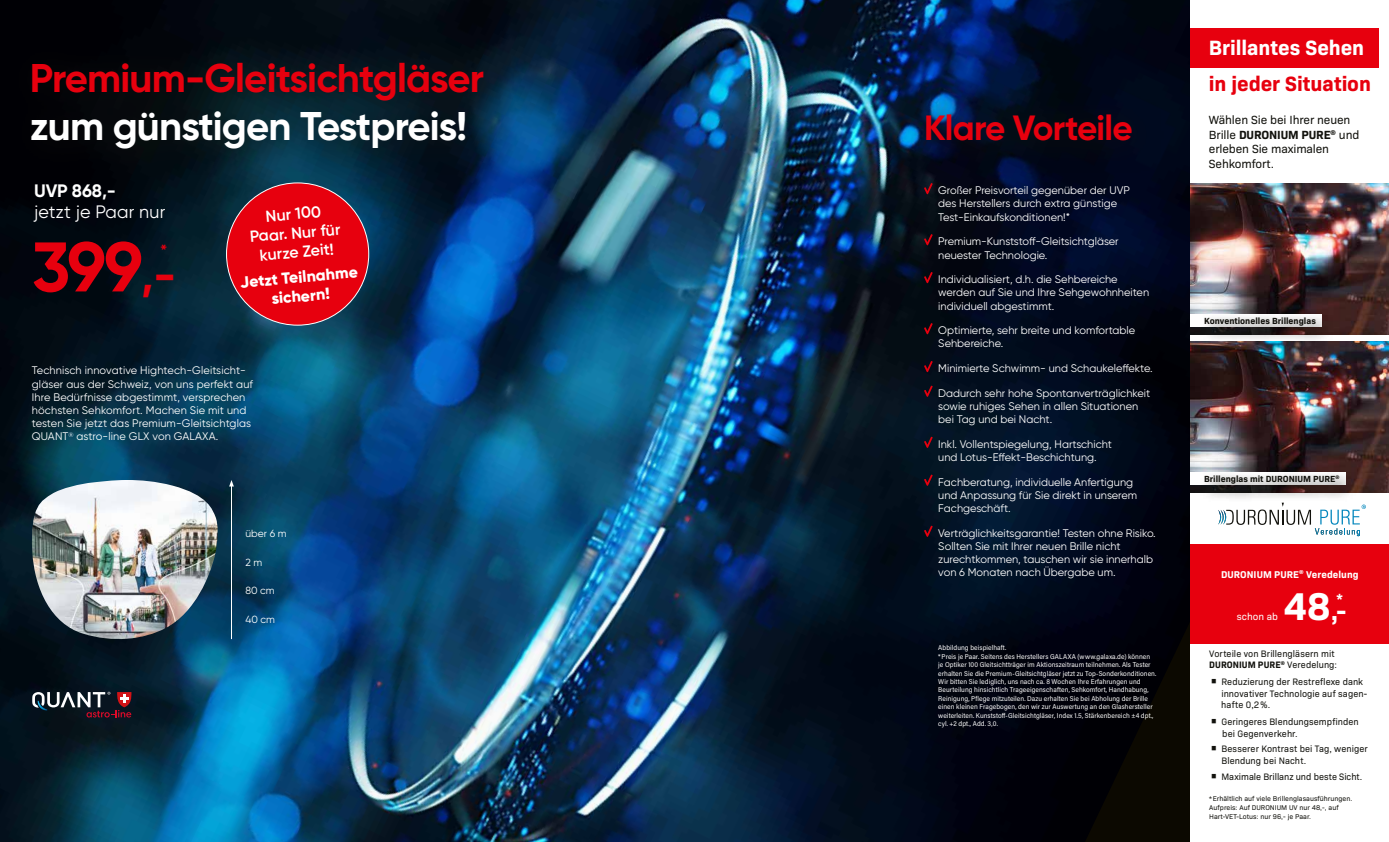
<style>
.page{position:relative;width:1389px;height:842px;background:#fff}
.page>*{position:absolute;margin:0;border:0;box-sizing:border-box;transform-origin:0 0}
.t1{font:700 70px "Gilroy";color:#e7000e}
.t2{font:700 40px "Gilroy";letter-spacing:-.02em;color:#e7000e}
.t3{font:700 40px "Gilroy";letter-spacing:-.02em;color:#fff}
.t4{font:700 39.3px "Bio Sans";color:#fff}
.t5{font:700 35px "Gilroy";letter-spacing:-.02em;color:#e7000e}
.t6{font:700 21px "Bio Sans";letter-spacing:-.005em;color:#e7000e}
.t7{font:700 21px "Bio Sans";letter-spacing:-.005em;color:#fff}
.t8{font:20.4px "Gilroy";color:#e7000e}
.t9{font:18px "Gilroy";letter-spacing:.01em;color:#fff}
.t10{font:700 18px "Gilroy";letter-spacing:-.01em;color:#fff}
.t11{font:600 16px/19.2px "Gilroy";color:#fff;text-align:center}
.t12{font:800 16px/19.2px "Gilroy";color:#fff;text-align:center}
.t13{font:700 14.9px "Bio Sans";color:#fff}
.t14{font:12px/14.4px "Bio Sans";letter-spacing:-.01em;color:#12120d}
.t15{font:11px/13.2px "Gilroy";color:#fff}
.t16{font:10.4px "Gilroy";color:#fff}
.t17{font:700 10px "Bio Sans";letter-spacing:.005em;color:#fff}
.t18{font:10px "Bio Sans";letter-spacing:.005em;color:#fff}
.t19{font:9.5px/11.5px "Bio Sans";letter-spacing:.005em;color:#12120d;scale:.96 1}
.t20{font:700 9px "Bio Sans";color:#12120d}
.t21{font:7px/8.4px "Acumin Pro Semi Cond";letter-spacing:.01em;color:#fff}
.t22{font:7px/9px "Bio Sans";color:#12120d}
.s1{font-size:45px}
.s2{font-weight:700}
.s3{font-size:25.6px}
.s4{font-size:20px}
</style>
<div class="page">
<img style="left:0;top:0;width:1191px;height:842px">
<img style="left:31px;top:480px;width:188px;height:160px">
<hr style="left:231px;top:485px;width:1px;height:154px;background:#fff">
<svg style="left:229px;top:480px;width:5px;height:6px"></svg>
<div style="left:4px;top:36px;width:511px;height:146px;background:#12120d;opacity:.9"></div>
<svg style="left:32px;top:692px;width:99px;height:25px;background:#4a424a"></svg>
<div style="left:898px;top:88px;width:266px;height:87px;background:#12120d;opacity:.9"></div>
<svg style="left:924px;top:183px;width:9px;height:11px"></svg>
<svg style="left:924px;top:234px;width:9px;height:11px"></svg>
<svg style="left:924px;top:272px;width:9px;height:11px"></svg>
<svg style="left:924px;top:323px;width:9px;height:11px"></svg>
<svg style="left:924px;top:361px;width:9px;height:11px"></svg>
<svg style="left:924px;top:385px;width:9px;height:12px"></svg>
<svg style="left:924px;top:437px;width:9px;height:11px"></svg>
<svg style="left:924px;top:474px;width:9px;height:12px"></svg>
<svg style="left:924px;top:525px;width:9px;height:12px"></svg>
<div style="left:227px;top:183px;width:142px;height:142px;background:#e7000e;border-radius:50%"></div>
<img style="left:1191px;top:184px;width:198px;height:151px">
<img style="left:1191px;top:342px;width:198px;height:151px">
<div style="left:1191px;top:472px;width:155px;height:13px;background:#fff"></div>
<svg style="left:1200px;top:471px;width:158px;height:28px"></svg>
<svg style="left:1218px;top:503px;width:148px;height:33px"></svg>
<div style="left:1191px;top:544px;width:198px;height:99px;background:#e7000e"></div>
<div style="left:1191px;top:28px;width:188px;height:40px;background:#e7000e"></div>
<div style="left:1191px;top:314px;width:131px;height:13px;background:#fff"></div>
<svg style="left:1200px;top:312px;width:134px;height:32px"></svg>
<h2 class="t2" style="left:30px;top:53px;width:456px">Premium-Gleitsichtgläser</h2>
<h2 class="t3" style="left:30px;top:101px;width:439px">zum günstigen Testpreis!</h2>
<h3 class="t5" style="left:924px;top:106px;width:210px">Klare Vorteile</h3>
<h3 class="t10" style="left:34px;top:179px;width:83px">UVP 868,-</h3>
<h3 class="t9" style="left:34px;top:201px;width:133px">jetzt je Paar nur</h3>
<h3 class="t11" style="left:247px;top:208px;width:92px;rotate:-5deg">Nur 100<br>Paar. Nur für kurze Zeit!</h3>
<h3 class="t12" style="left:239px;top:272px;width:120px;rotate:-5deg">Jetzt Teilnahme sichern!</h3>
<h1 class="t1" style="left:32px;top:223px;width:146px">399<span class="s1">,-</span></h1>
<h3 class="t8" style="left:160px;top:239px;width:9px">*</h3>
<p class="t15" style="left:32px;top:364px;width:223px">Technisch innovative Hightech-Gleitsicht&shy;gläser aus der Schweiz, von uns perfekt auf Ihre Bedürfnisse abgestimmt, versprechen höchsten Sehkomfort. Machen Sie mit und testen Sie jetzt das Premium-Gleitsichtglas QUANT<sup>®</sup> astro-line GLX von GALAXA.</p>
<p class="t16" style="left:245px;top:527px;width:43px">über 6 m</p>
<p class="t16" style="left:245px;top:556px;width:18px">2 m</p>
<p class="t16" style="left:245px;top:584px;width:31px">80 cm</p>
<p class="t16" style="left:245px;top:613px;width:31px">40 cm</p>
<p class="t15" style="left:938px;top:184px;width:193px">Großer Preisvorteil gegenüber der UVP des Herstellers durch extra günstige<br>Test-Einkaufskonditionen!*</p>
<p class="t15" style="left:938px;top:235px;width:182px">Premium-Kunststoff-Gleitsichtgläser neuester Technologie.</p>
<p class="t15" style="left:938px;top:273px;width:212px">Individualisiert, d.h. die Sehbereiche werden auf Sie und Ihre Sehgewohnheiten individuell abgestimmt.</p>
<p class="t15" style="left:938px;top:324px;width:199px">Optimierte, sehr breite und komfortable<br>Sehbereiche.</p>
<p class="t15" style="left:938px;top:362px;width:216px">Minimierte Schwimm- und Schaukeleffekte.</p>
<p class="t15" style="left:938px;top:386px;width:213px">Dadurch sehr hohe Spontanverträglichkeit sowie ruhiges Sehen in allen Situationen bei Tag und bei Nacht.</p>
<p class="t15" style="left:938px;top:437px;width:175px">Inkl. Vollentspiegelung, Hartschicht und Lotus-Effekt-Beschichtung.</p>
<p class="t15" style="left:938px;top:475px;width:200px">Fachberatung, individuelle Anfertigung und Anpassung für Sie direkt in unserem<br>Fachgeschäft.</p>
<p class="t15" style="left:938px;top:526px;width:219px">Verträglichkeitsgarantie! Testen ohne Risiko.<br>Sollten Sie mit Ihrer neuen Brille nicht zurechtkommen, tauschen wir sie innerhalb von 6 Monaten nach Übergabe um.</p>
<p class="t21" style="left:938px;top:643px;width:220px">Abbildung beispielhaft.<br>*Preis je Paar. Seitens des Herstellers GALAXA (www.galaxa.de) können je Optiker 100 Gleitsichtträger im Aktionszeitraum teilnehmen. Als Tester erhalten Sie die Premium-Gleitsichtgläser jetzt zu Top-Sonderkonditionen.<br>Wir bitten Sie lediglich, uns nach ca. 8 Wochen Ihre Erfahrungen und Beurteilung hinsichtlich Trageeigenschaften, Sehkomfort, Handhabung, Reinigung, Pflege mitzuteilen. Dazu erhalten Sie bei Abholung der Brille einen kleinen Fragebogen, den wir zur Auswertung an den Glashersteller weiterleiten. Kunststoff-Gleitsichtgläser, Index 1.5, Stärkenbereich ±4 dpt., cyl. +2 dpt., Add. 3,0.</p>
<h3 class="t7" style="left:1209px;top:31px;width:157px">Brillantes Sehen</h3>
<h3 class="t6" style="left:1209px;top:68px;width:164px">in jeder Situation</h3>
<p class="t14" style="left:1209px;top:112px;width:152px">Wählen Sie bei Ihrer neuen<br>Brille <span class="s2">DURONIUM PURE</span><sup>®</sup> und erleben Sie maximalen<br>Sehkomfort.</p>
<p class="t20" style="left:1204px;top:314px;width:113px">Konventionelles Brillenglas</p>
<p class="t20" style="left:1204px;top:472px;width:137px">Brillenglas mit DURONIUM PURE<sup>®</sup></p>
<p class="t17" style="left:1221px;top:566px;width:139px">DURONIUM PURE<sup>®</sup> Veredelung</p>
<p class="t18" style="left:1237px;top:609px;width:43px">schon ab</p>
<h3 class="t4" style="left:1283px;top:576px;width:64px">48<span class="s3">,-</span></h3>
<h3 class="t13" style="left:1336px;top:587px;width:8px">*</h3>
<p class="t19" style="left:1209px;top:647px;width:135px">Vorteile von Brillengläsern mit<br><span class="s2">DURONIUM PURE</span><sup>®</sup> Veredelung:</p>
<p class="t19" style="left:1221px;top:675px;width:153px;text-indent:-12px"><span class="s4">•</span> Reduzierung der Restreflexe dank innovativer Technologie auf sagen&shy;hafte 0,2%.</p>
<p class="t19" style="left:1222px;top:715px;width:144px;text-indent:-13px"><span class="s4">•</span> Geringeres Blendungsempfinden bei Gegenverkehr.</p>
<p class="t19" style="left:1221px;top:742px;width:154px;text-indent:-12px"><span class="s4">•</span> Besserer Kontrast bei Tag, weniger<br>Blendung bei Nacht.</p>
<p class="t19" style="left:1209px;top:770px;width:161px"><span class="s4">•</span> Maximale Brillanz und beste Sicht.</p>
<p class="t22" style="left:1209px;top:794px;width:145px">*Erhältlich auf viele Brillenglasausführungen.<br>Aufpreis: Auf DURONIUM UV nur 48,-, auf<br>Hart-VET-Lotus: nur 96,- je Paar.</p>
</div>
